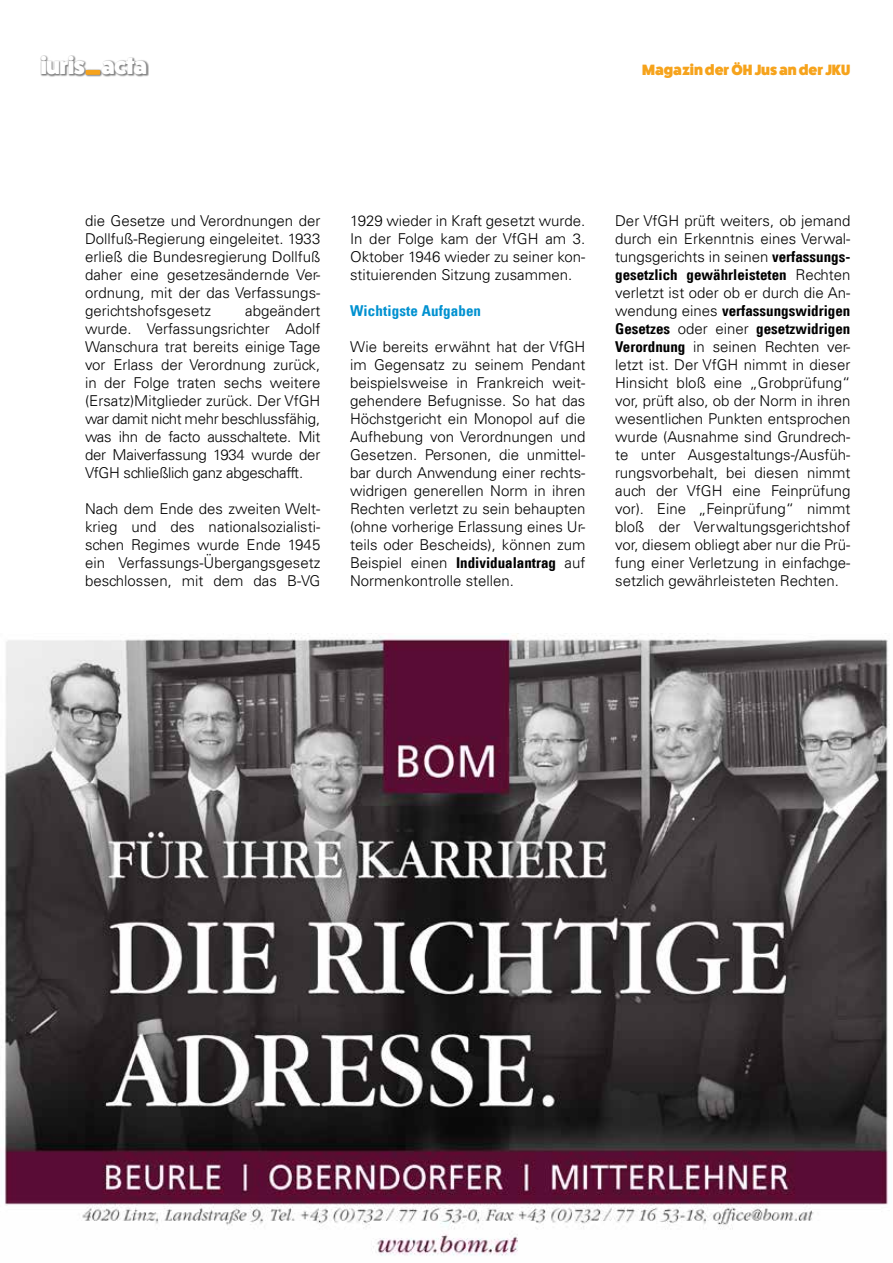
<style>
.page{position:relative;width:893px;height:1263px;background:#fff}
.page>*{position:absolute;margin:0;border:0;box-sizing:border-box;transform-origin:0 0}
.t1{font:800 23.55px "Fat Frank";letter-spacing:-.03em;color:#fff}
.t2{font:300 15px/18px "Univers LT";color:#000;text-align:justify}
.t3{font:800 15px "Fat Frank";color:#f6a31c}
.t4{font:700 condensed 15px "Univers LT";letter-spacing:.01em;color:#0091d0}
.s1{color:#f6a31c}
.s2{font-weight:700;font-stretch:condensed}
</style>
<div class="page">
<div style="left:40px;top:55px;width:109px;height:23px;background:#000;opacity:.5"></div>
<div style="left:86px;top:70px;width:14px;height:5px;border:2px solid #f6a31c"></div>
<img style="left:1px;top:634px;width:889px;height:622px">
<h1 class="t1" style="left:40px;top:53px;width:108px">iuris<span class="s1">_</span>acta</h1>
<p class="t3" style="left:642px;top:62px;width:210px">Magazin der ÖH Jus an der JKU</p>
<p class="t2" style="left:85px;top:212px;width:237px">die Gesetze und Verordnungen der Dollfuß-Regierung eingeleitet. 1933 erließ die Bundesregierung Dollfuß daher eine gesetzesändernde Ver&shy;ordnung, mit der das Verfassungs&shy;gerichtshofsgesetz</p>
<p class="t2" style="left:85px;top:302px;width:237px;text-indent:160px">abgeändert wurde. Verfassungsrichter Adolf Wanschura trat bereits einige Tage vor Erlass der Verordnung zurück, in der Folge traten sechs weitere (Ersatz)Mitglieder zurück. Der VfGH war damit nicht mehr beschlussfähig, was ihn de facto ausschaltete. Mit der Maiverfassung 1934 wurde der VfGH schließlich ganz abgeschafft.</p>
<p class="t2" style="left:85px;top:500px;width:237px">Nach dem Ende des zweiten Welt&shy;krieg und des nationalsozialisti&shy;schen Regimes wurde Ende 1945 ein Verfassungs-Übergangsgesetz beschlossen, mit dem das B-VG</p>
<p class="t2" style="left:350px;top:212px;width:237px">1929 wieder in Kraft gesetzt wurde.<br>In der Folge kam der VfGH am 3.<br>Oktober 1946 wieder zu seiner kon&shy;stituierenden Sitzung zusammen.</p>
<p class="t4" style="left:350px;top:302px;width:133px">Wichtigste Aufgaben</p>
<p class="t2" style="left:350px;top:338px;width:237px">Wie bereits erwähnt hat der VfGH im Gegensatz zu seinem Pendant beispielsweise in Frankreich weit&shy;gehendere Befugnisse. So hat das Höchstgericht ein Monopol auf die Aufhebung von Verordnungen und Gesetzen. Personen, die unmittel&shy;bar durch Anwendung einer rechts&shy;widrigen generellen Norm in ihren Rechten verletzt zu sein behaupten (ohne vorherige Erlassung eines Ur&shy;teils oder Bescheids), können zum Beispiel einen <span class="s2">Individualantrag</span> auf Normenkontrolle stellen.</p>
<p class="t2" style="left:615px;top:212px;width:237px">Der VfGH prüft weiters, ob jemand durch ein Erkenntnis eines Verwal&shy;tungsgerichts in seinen <span class="s2">verfassungs&shy;gesetzlich gewährleisteten</span> Rechten verletzt ist oder ob er durch die An&shy;wendung eines <span class="s2">verfassungswidrigen Gesetzes</span> oder einer <span class="s2">gesetzwidrigen Verordnung</span> in seinen Rechten ver&shy;letzt ist. Der VfGH nimmt in dieser Hinsicht bloß eine „Grobprüfung“ vor, prüft also, ob der Norm in ihren wesentlichen Punkten entsprochen wurde (Ausnahme sind Grundrech&shy;te unter Ausgestaltungs-/Ausfüh&shy;rungsvorbehalt, bei diesen nimmt auch der VfGH eine Feinprüfung vor). Eine „Feinprüfung“ nimmt bloß der Verwaltungsgerichtshof vor, diesem obliegt aber nur die Prü&shy;fung einer Verletzung in einfachge&shy;setzlich gewährleisteten Rechten.</p>
</div>
